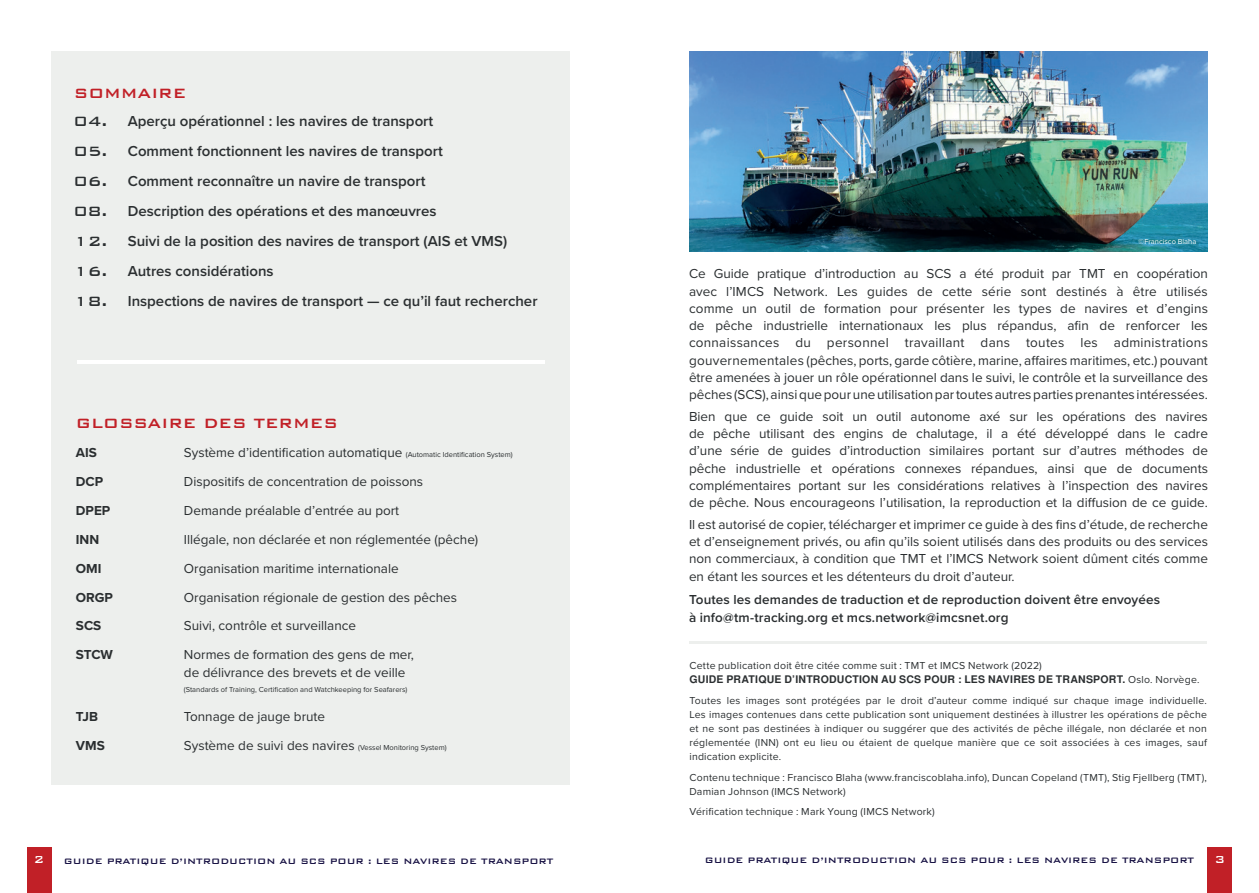
<style>
.page{position:relative;width:1259px;height:893px;background:#fff}
.page>*{position:absolute;margin:0;border:0;box-sizing:border-box;transform-origin:0 0}
.t1{font:500 18px "Bank Gothic BT";color:#c12027}
.t2{font:600 15px "Proxima Nova";color:#2b2f31}
.Paragraph_Copy{font:13.5px/17.2px "Proxima Nova";color:#2a2e30;text-align:justify}
.Paragraph_Copy-2{font:600 13.5px/17.2px "Proxima Nova";letter-spacing:.01em;color:#2a2e30}
.Paragraph_Copy-3{font:700 13.5px "Proxima Nova";color:#2a2e30}
.t3{font:500 13.5px "Bank Gothic BT";color:#fff}
.Paragraph_Copy-4{font:10.5px/14.1px "Proxima Nova";letter-spacing:.02em;color:#2b2f31}
.t4{font:500 10.5px "Bank Gothic BT";color:#171143}
.Paragraph_Copy-5{font:7.5px "Proxima Nova";color:#2a2e30}
.t5{font:7.5px "Proxima Nova";color:#fff}
.s1{font-family:"Bank Gothic BT";font-weight:500;font-size:18px}
.s2{font-size:7.5px}
.s3{font-family:"Nimbus San L";font-weight:700}
</style>
<div class="page">
<hr style="left:689px;top:641px;width:518px;height:3px;background:#edefed">
<div style="left:51px;top:51px;width:519px;height:733px;background:#edefed"></div>
<hr style="left:77px;top:361px;width:468px;height:3px;background:#fff">
<div style="left:1208px;top:847px;width:24px;height:46px;background:#c12027"></div>
<div style="left:27px;top:847px;width:24px;height:46px;background:#c12027"></div>
<img style="left:690px;top:51px;width:517px;height:201px">
<h1 class="t1" style="left:74px;top:83px;width:114px">SOMMAIRE</h1>
<p class="t2" style="left:74px;top:110px;width:361px"><span class="s1">04.</span> Aperçu opérationnel : les navires de transport</p>
<p class="t2" style="left:74px;top:140px;width:370px"><span class="s1">05.</span> Comment fonctionnent les navires de transport</p>
<p class="t2" style="left:74px;top:170px;width:353px"><span class="s1">06.</span> Comment reconnaître un navire de transport</p>
<p class="t2" style="left:74px;top:200px;width:364px"><span class="s1">08.</span> Description des opérations et des manœuvres</p>
<p class="t2" style="left:74px;top:230px;width:435px"><span class="s1">12.</span> Suivi de la position des navires de transport (AIS et VMS)</p>
<p class="t2" style="left:74px;top:260px;width:201px"><span class="s1">16.</span> Autres considérations</p>
<p class="t2" style="left:74px;top:290px;width:465px"><span class="s1">18.</span> Inspections de navires de transport — ce qu’il faut rechercher</p>
<h1 class="t1" style="left:76px;top:413px;width:263px">GLOSSAIRE DES TERMES</h1>
<p class="Paragraph_Copy-3" style="left:76px;top:443px;width:23px">AIS</p>
<p class="Paragraph_Copy" style="left:184px;top:443px;width:330px">Système d’identification automatique <span class="s2">(Automatic Identification System)</span></p>
<p class="Paragraph_Copy-3" style="left:76px;top:471px;width:29px">DCP</p>
<p class="Paragraph_Copy" style="left:184px;top:472px;width:241px">Dispositifs de concentration de poissons</p>
<p class="Paragraph_Copy-3" style="left:76px;top:500px;width:36px">DPEP</p>
<p class="Paragraph_Copy" style="left:184px;top:501px;width:217px">Demande préalable d’entrée au port</p>
<p class="Paragraph_Copy-3" style="left:76px;top:529px;width:25px">INN</p>
<p class="Paragraph_Copy" style="left:184px;top:530px;width:296px">Illégale, non déclarée et non réglementée (pêche)</p>
<p class="Paragraph_Copy-3" style="left:76px;top:558px;width:27px">OMI</p>
<p class="Paragraph_Copy" style="left:184px;top:559px;width:216px">Organisation maritime internationale</p>
<p class="Paragraph_Copy-3" style="left:76px;top:587px;width:39px">ORGP</p>
<p class="Paragraph_Copy" style="left:184px;top:588px;width:275px">Organisation régionale de gestion des pêches</p>
<p class="Paragraph_Copy-3" style="left:76px;top:616px;width:27px">SCS</p>
<p class="Paragraph_Copy" style="left:184px;top:617px;width:174px">Suivi, contrôle et surveillance</p>
<p class="Paragraph_Copy-3" style="left:76px;top:645px;width:39px">STCW</p>
<p class="Paragraph_Copy" style="left:184px;top:645px;width:231px;line-height:18px">Normes de formation des gens de mer, de délivrance des brevets et de veille</p>
<p class="Paragraph_Copy-5" style="left:184px;top:684px;width:225px">(Standards of Training, Certification and Watchkeeping for Seafarers)</p>
<p class="Paragraph_Copy-3" style="left:76px;top:707px;width:24px">TJB</p>
<p class="Paragraph_Copy" style="left:184px;top:707px;width:143px">Tonnage de jauge brute</p>
<p class="Paragraph_Copy-3" style="left:76px;top:735px;width:30px">VMS</p>
<p class="Paragraph_Copy" style="left:184px;top:736px;width:264px">Système de suivi des navires <span class="s2">(Vessel Monitoring System)</span></p>
<p class="t5" style="left:1138px;top:235px;width:59px">©Francisco Blaha</p>
<p class="Paragraph_Copy" style="left:689px;top:265px;width:520px">Ce Guide pratique d’introduction au SCS a été produit par TMT en coopération avec l’IMCS Network. Les guides de cette série sont destinés à être utilisés comme un outil de formation pour présenter les types de navires et d’engins de pêche industrielle internationaux les plus répandus, afin de renforcer les connaissances du personnel travaillant dans toutes les administrations gouvernementales (pêches, ports, garde côtière, marine, affaires maritimes, etc.) pouvant être amenées à jouer un rôle opérationnel dans le suivi, le contrôle et la surveillance des pêches (SCS), ainsi que pour une utilisation par toutes autres parties prenantes intéressées.</p>
<p class="Paragraph_Copy" style="left:689px;top:407px;width:520px">Bien que ce guide soit un outil autonome axé sur les opérations des navires de pêche utilisant des engins de chalutage, il a été développé dans le cadre d’une série de guides d’introduction similaires portant sur d’autres méthodes de pêche industrielle et opérations connexes répandues, ainsi que de documents complémentaires portant sur les considérations relatives à l’inspection des navires de pêche. Nous encourageons l’utilisation, la reproduction et la diffusion de ce guide.</p>
<p class="Paragraph_Copy" style="left:689px;top:515px;width:520px">Il est autorisé de copier, télécharger et imprimer ce guide à des fins d’étude, de recherche et d’enseignement privés, ou afin qu’ils soient utilisés dans des produits ou des services non commerciaux, à condition que TMT et l’IMCS Network soient dûment cités comme en étant les sources et les détenteurs du droit d’auteur.</p>
<p class="Paragraph_Copy-2" style="left:689px;top:591px;width:472px">Toutes les demandes de traduction et de reproduction doivent être envoyées à info@tm-tracking.org et mcs.network@imcsnet.org</p>
<p class="Paragraph_Copy-4" style="left:689px;top:658px;width:511px">Cette publication doit être citée comme suit : TMT et IMCS Network (2022)<br><span class="s3">GUIDE PRATIQUE D’INTRODUCTION AU SCS POUR : LES NAVIRES DE TRANSPORT.</span> Oslo. Norvège.</p>
<p class="Paragraph_Copy-4" style="left:689px;top:693px;width:519px;text-align:justify">Toutes les images sont protégées par le droit d’auteur comme indiqué sur chaque image individuelle.<br>Les images contenues dans cette publication sont uniquement destinées à illustrer les opérations de pêche et ne sont pas destinées à indiquer ou suggérer que des activités de pêche illégale, non déclarée et non réglementée (INN) ont eu lieu ou étaient de quelque manière que ce soit associées à ces images, sauf indication explicite.</p>
<p class="Paragraph_Copy-4" style="left:689px;top:769px;width:519px">Contenu technique : Francisco Blaha (www.franciscoblaha.info), Duncan Copeland (TMT), Stig Fjellberg (TMT),<br>Damian Johnson (IMCS Network)</p>
<p class="Paragraph_Copy-4" style="left:689px;top:804px;width:247px">Vérification technique : Mark Young (IMCS Network)</p>
<p class="t3" style="left:34px;top:852px;width:12px">2</p>
<p class="t4" style="left:64px;top:856px;width:491px">GUIDE PRATIQUE D’INTRODUCTION AU SCS POUR : LES NAVIRES DE TRANSPORT</p>
<p class="t4" style="left:705px;top:855px;width:491px">GUIDE PRATIQUE D’INTRODUCTION AU SCS POUR : LES NAVIRES DE TRANSPORT</p>
<p class="t3" style="left:1214px;top:852px;width:12px">3</p>
</div>
